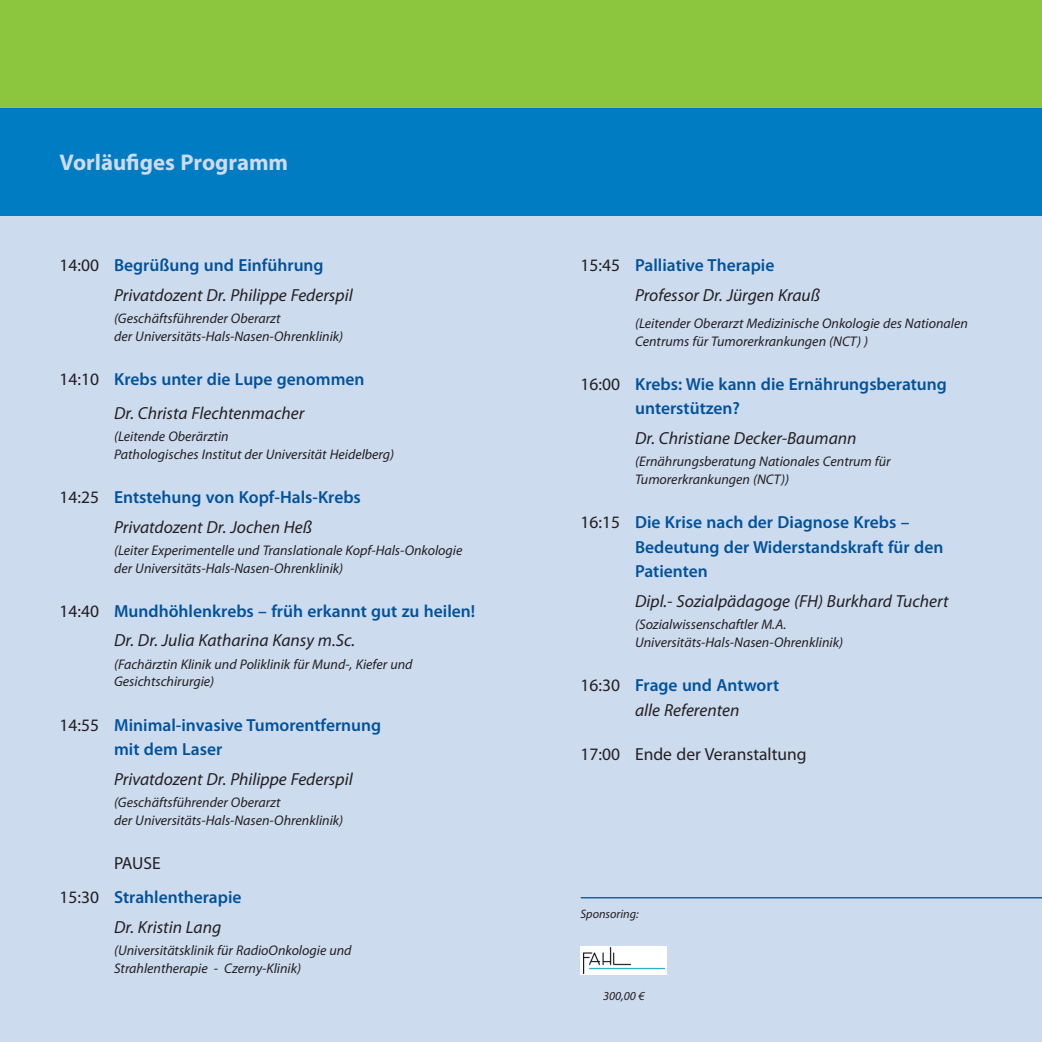
<style>
.page{position:relative;width:1042px;height:1042px;background:#fff}
.page>*{position:absolute;margin:0;border:0;box-sizing:border-box;transform-origin:0 0}
.t1{font:700 22.75px "Myriad Pro";color:#cddbef}
.t2{font:600 17.5px/24.5px "Myriad Pro";color:#01529a}
.t3{font:italic 17.5px/29.4px "Myriad Pro";color:#231f20}
.t4{font:17.5px "Myriad Pro";color:#231f20}
.t5{font:italic 14px/17.5px "Myriad Pro";color:#231f20}
.t6{font:italic 12.25px "Myriad Pro";color:#231f20}
.s1{font-style:normal}
.s2{font-weight:600;font-style:normal;color:#01529a}
.s3{font-weight:400;color:#231f20}
.s4{font-weight:400;font-style:italic;color:#231f20}
</style>
<div class="page">
<div style="left:0;top:149px;width:1042px;height:893px;background:#cddbef"></div>
<div style="left:0;top:0;width:1042px;height:108px;background:#8bc63e"></div>
<div style="left:0;top:108px;width:1042px;height:108px;background:#007cc2"></div>
<hr style="left:581px;top:897px;width:461px;height:1px;background:#01529a">
<div style="left:580px;top:946px;width:87px;height:29px;background:#fff"></div>
<img style="left:583px;top:947px;width:81px;height:27px">
<h1 class="t1" style="left:60px;top:147px;width:230px">Vorläufiges Programm</h1>
<p class="t3" style="left:114px;top:250px;width:240px;text-indent:-55px"><span class="s1">14:00</span> <span class="s2">Begrüßung und Einführung<br></span>Privatdozent Dr. Philippe Federspil</p>
<p class="t5" style="left:114px;top:309px;width:231px">(Geschäftsführender Oberarzt<br>der Universitäts-Hals-Nasen-Ohrenklinik)</p>
<p class="t2" style="left:60px;top:362px;width:306px;line-height:33.8px;text-align:center"><span class="s3">14:10</span> Krebs unter die Lupe genommen<br><span class="s4">Dr. Christa Flechtenmacher</span></p>
<p class="t5" style="left:114px;top:427px;width:282px">(Leitende Oberärztin<br>Pathologisches Institut der Universität Heidelberg)</p>
<p class="t2" style="left:60px;top:482px;width:303px;line-height:29.4px;text-align:center"><span class="s3">14:25</span> Entstehung von Kopf-Hals-Krebs<br><span class="s4">Privatdozent Dr. Jochen Heß</span></p>
<p class="t5" style="left:114px;top:541px;width:350px">(Leiter Experimentelle und Translationale Kopf-Hals-Onkologie der Universitäts-Hals-Nasen-Ohrenklinik)</p>
<p class="t2" style="left:114px;top:596px;width:363px;line-height:29.4px;text-indent:-55px"><span class="s3">14:40</span> Mundhöhlenkrebs – früh erkannt gut zu heilen!<br><span class="s4">Dr. Dr. Julia Katharina Kansy m.Sc.</span></p>
<p class="t5" style="left:114px;top:655px;width:300px">(Fachärztin Klinik und Poliklinik für Mund-, Kiefer und<br>Gesichtschirurgie)</p>
<p class="t2" style="left:114px;top:712px;width:269px;text-indent:-55px"><span class="s3">14:55</span> Minimal-invasive Tumorentfernung mit dem Laser</p>
<p class="t3" style="left:114px;top:764px;width:240px">Privatdozent Dr. Philippe Federspil</p>
<p class="t5" style="left:114px;top:793px;width:231px">(Geschäftsführender Oberarzt<br>der Universitäts-Hals-Nasen-Ohrenklinik)</p>
<p class="t2" style="left:60px;top:845px;width:184px;line-height:34.5px;text-indent:55px"><span class="s3">PAUSE<br>15:30</span> Strahlentherapie</p>
<p class="t3" style="left:114px;top:912px;width:109px">Dr. Kristin Lang</p>
<p class="t5" style="left:114px;top:941px;width:239px">(Universitätsklinik für RadioOnkologie und<br>Strahlentherapie - Czerny-Klinik)</p>
<p class="t3" style="left:635px;top:250px;width:187px;text-indent:-55px"><span class="s1">15:45</span> <span class="s2">Palliative Therapie<br></span>Professor Dr. Jürgen Krauß</p>
<p class="t5" style="left:635px;top:314px;width:334px">(Leitender Oberarzt Medizinische Onkologie des Nationalen<br>Centrums für Tumorerkrankungen (NCT) )</p>
<p class="t2" style="left:635px;top:371px;width:313px;text-indent:-55px"><span class="s3">16:00</span> Krebs: Wie kann die Ernährungsberatung unterstützen?</p>
<p class="t3" style="left:635px;top:423px;width:223px">Dr. Christiane Decker-Baumann</p>
<p class="t5" style="left:635px;top:453px;width:257px">(Ernährungsberatung Nationales Centrum für<br>Tumorerkrankungen (NCT))</p>
<p class="t2" style="left:635px;top:509px;width:310px;text-indent:-55px"><span class="s3">16:15</span> Die Krise nach der Diagnose Krebs –<br>Bedeutung der Widerstandskraft für den<br>Patienten</p>
<p class="t3" style="left:635px;top:586px;width:315px">Dipl.- Sozialpädagoge (FH) Burkhard Tuchert</p>
<p class="t5" style="left:635px;top:615px;width:209px">(Sozialwissenschaftler M.A.<br>Universitäts-Hals-Nasen-Ohrenklinik)</p>
<p class="t2" style="left:635px;top:672px;width:146px;text-indent:-55px"><span class="s3">16:30</span> Frage und Antwort <span class="s4">alle Referenten</span></p>
<p class="t4" style="left:580px;top:743px;width:228px">17:00 Ende der Veranstaltung</p>
<p class="t6" style="left:580px;top:906px;width:60px">Sponsoring:</p>
<p class="t6" style="left:603px;top:988px;width:43px">300,00 €</p>
</div>
